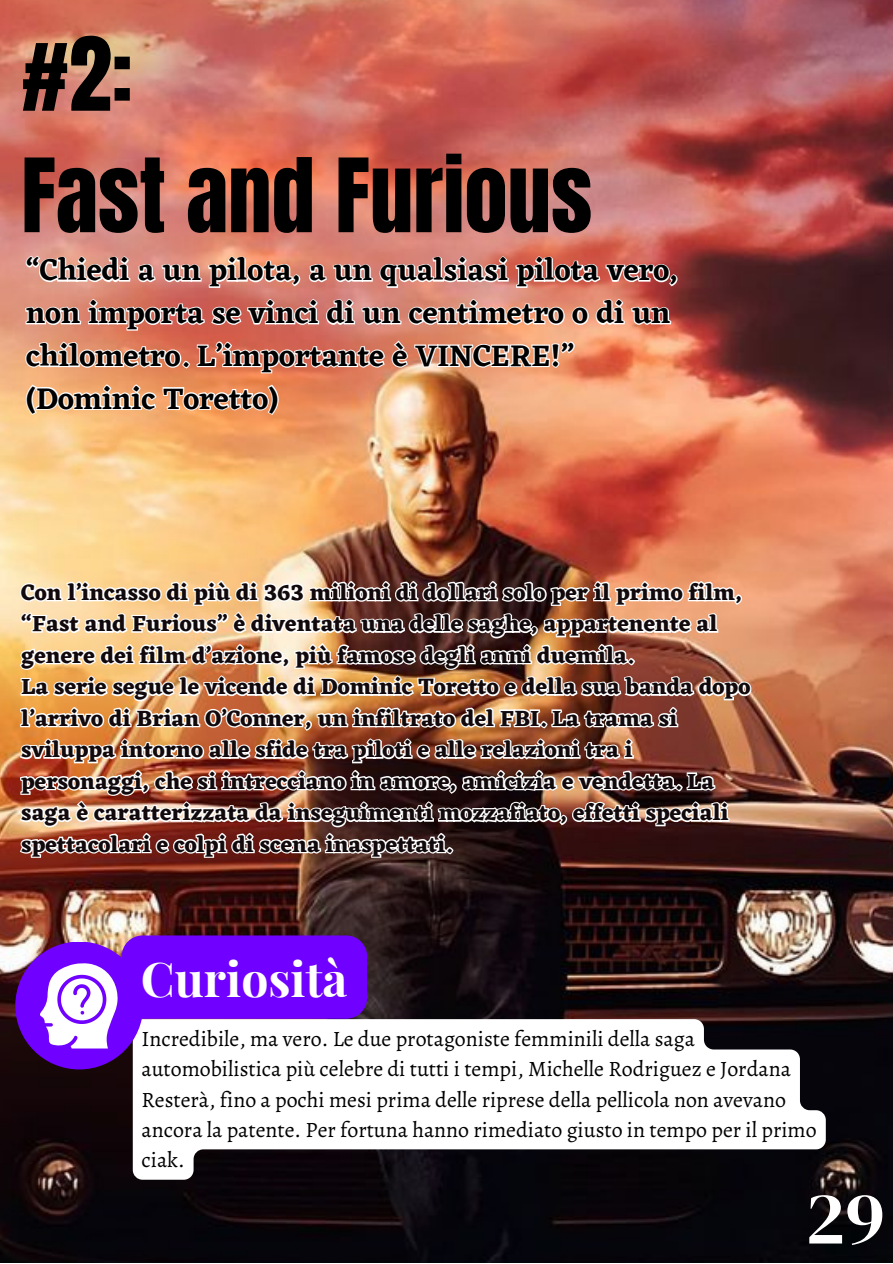
<style>
.page{position:relative;width:893px;height:1264px;background:#fff}
.page>*{position:absolute;margin:0;border:0;box-sizing:border-box;transform-origin:0 0}
.t1{font:86.85px/121.4px "Anton";color:#000}
.t2{font:74.55px "DM Serif Display";color:#fff}
.t3{font:700 48px "Playfair Display";color:#fff}
.t4{font:600 30.9px/42.8px "Eczar";color:#000}
.t5{font:700 22.8px/31.5px "Eczar";color:#11090c}
.t6{font:21.9px/30.3px "Alegreya";color:#000}
</style>
<div class="page">
<img style="left:0;top:0;width:892px;height:1262px">
<svg style="left:133px;top:1019px;width:692px;height:160px"></svg>
<div style="left:15px;top:941px;width:128px;height:128px;background:#7000ff;border-radius:50%"></div>
<svg style="left:40px;top:935px;width:327px;height:113px"></svg>
<svg style="left:25px;top:254px;width:653px;height:35px"></svg>
<svg style="left:24px;top:297px;width:648px;height:35px"></svg>
<svg style="left:24px;top:339px;width:552px;height:35px"></svg>
<svg style="left:25px;top:383px;width:255px;height:34px"></svg>
<img style="left:18px;top:578px;width:735px;height:281px">
<h1 class="t1" style="left:21px;top:15px;width:572px">#2:<br>Fast and Furious</h1>
<h3 class="t4" style="left:26px;top:248px;width:653px">“Chiedi a un pilota, a un qualsiasi pilota vero, non importa se vinci di un centimetro o di un chilometro. L’importante è VINCERE!” (Dominic Toretto)</h3>
<p class="t5" style="left:21px;top:576px;width:730px">Con l’incasso di più di 363 milioni di dollari solo per il primo film, “Fast and Furious” è diventata una delle saghe, appartenente al genere dei film d’azione, più famose degli anni duemila.<br>La serie segue le vicende di Dominic Toretto e della sua banda dopo l’arrivo di Brian O’Conner, un infiltrato del FBI. La trama si sviluppa intorno alle sfide tra piloti e alle relazioni tra i personaggi, che si intrecciano in amore, amicizia e vendetta. La saga è caratterizzata da inseguimenti mozzafiato, effetti speciali spettacolari e colpi di scena inaspettati.</p>
<h3 class="t3" style="left:141px;top:944px;width:208px">Curiosità</h3>
<p class="t6" style="left:141px;top:1023px;width:676px">Incredibile, ma vero. Le due protagoniste femminili della saga automobilistica più celebre di tutti i tempi, Michelle Rodriguez e Jordana Resterà, fino a pochi mesi prima delle riprese della pellicola non avevano ancora la patente. Per fortuna hanno rimediato giusto in tempo per il primo ciak.</p>
<h2 class="t2" style="left:805px;top:1166px;width:81px">29</h2>
</div>
